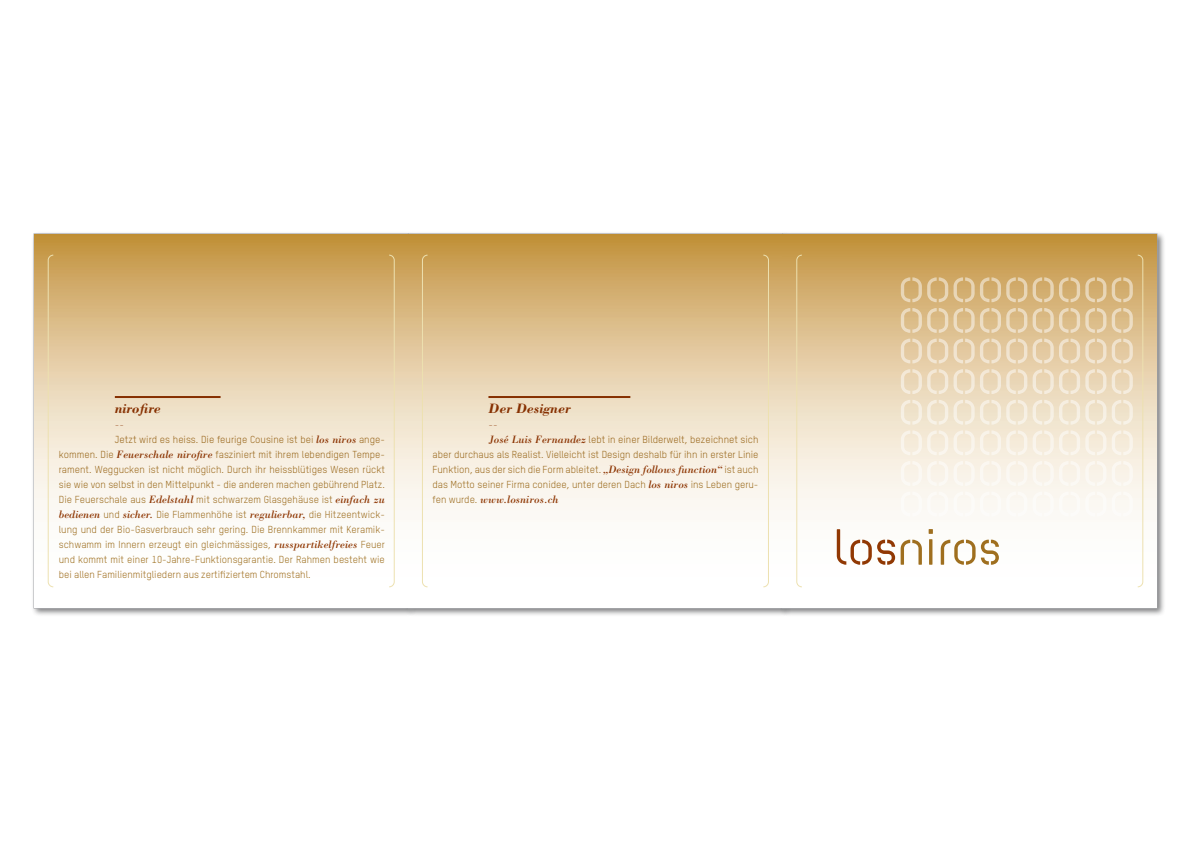
<style>
.page{position:relative;width:1191px;height:842px;background:#fff}
.page>*{position:absolute;margin:0;border:0;box-sizing:border-box;transform-origin:0 0}
.t1{font:italic 700 14px "Bodoni";color:#913803}
.t2{font:italic 11px "Bodoni";color:#913803}
.t3{font:10px "TSTAR";color:#9f6f1f}
.t4{font:300 10px "TSTAR";color:#913803}
.s1{font-family:"Bodoni";font-style:italic;font-size:11px;color:#913803}
.s2{font-family:"TSTAR";font-style:normal;font-size:10px;color:#9f6f1f}
</style>
<div class="page">
<div style="left:31px;top:231px;width:386px;height:386px;background:#57585a;opacity:.75"></div>
<div style="left:405px;top:231px;width:386px;height:386px;background:#57585a;opacity:.75"></div>
<div style="left:779px;top:231px;width:386px;height:386px;background:#57585a;opacity:.75"></div>
<svg style="left:34px;top:234px;width:374px;height:374px"></svg>
<svg style="left:408px;top:234px;width:374px;height:374px"></svg>
<svg style="left:783px;top:234px;width:374px;height:374px"></svg>
<svg style="left:422px;top:255px;width:6px;height:332px"></svg>
<svg style="left:763px;top:255px;width:6px;height:332px"></svg>
<svg style="left:796px;top:255px;width:6px;height:332px"></svg>
<svg style="left:48px;top:255px;width:6px;height:332px"></svg>
<svg style="left:389px;top:255px;width:6px;height:332px"></svg>
<div style="left:900px;top:492px;width:74px;height:24px;background:#fbf8f3"></div>
<svg style="left:900px;top:461px;width:74px;height:25px"></svg>
<svg style="left:900px;top:400px;width:74px;height:55px"></svg>
<svg style="left:900px;top:369px;width:74px;height:25px"></svg>
<div style="left:980px;top:492px;width:73px;height:24px;background:#fbf8f3"></div>
<svg style="left:980px;top:461px;width:73px;height:25px"></svg>
<svg style="left:980px;top:400px;width:73px;height:55px"></svg>
<svg style="left:980px;top:369px;width:73px;height:25px"></svg>
<svg style="left:900px;top:339px;width:74px;height:24px"></svg>
<svg style="left:900px;top:308px;width:74px;height:25px"></svg>
<svg style="left:900px;top:277px;width:74px;height:25px"></svg>
<svg style="left:980px;top:339px;width:73px;height:24px"></svg>
<svg style="left:980px;top:308px;width:73px;height:25px"></svg>
<svg style="left:980px;top:277px;width:73px;height:25px"></svg>
<svg style="left:1059px;top:255px;width:84px;height:332px"></svg>
<svg style="left:940px;top:540px;width:35px;height:25px"></svg>
<hr style="left:929px;top:539px;width:3px;height:26px;background:#9f6f1f">
<svg style="left:928px;top:529px;width:5px;height:5px"></svg>
<svg style="left:981px;top:540px;width:18px;height:25px"></svg>
<svg style="left:836px;top:529px;width:35px;height:36px"></svg>
<svg style="left:877px;top:540px;width:45px;height:25px"></svg>
<hr style="left:488px;top:396px;width:142px;height:2px;background:#913803">
<hr style="left:115px;top:396px;width:106px;height:2px;background:#913803">
<h1 class="t1" style="left:115px;top:400px;width:47px">nirofire</h1>
<p class="t4" style="left:115px;top:418px;width:11px">--</p>
<p class="t3" style="left:115px;top:433px;width:271px">Jetzt wird es heiss. Die feurige Cousine ist bei <span class="s1">los niros</span> ange-</p>
<p class="t3" style="left:59px;top:448px;width:327px">kommen. Die <span class="s1">Feuerschale nirofire</span> fasziniert mit ihrem lebendigen Tempe-</p>
<p class="t3" style="left:59px;top:463px;width:327px">rament. Weggucken ist nicht möglich. Durch ihr heissblütiges Wesen rückt</p>
<p class="t3" style="left:59px;top:478px;width:327px">sie wie von selbst in den Mittelpunkt - die anderen machen gebührend Platz.</p>
<p class="t3" style="left:59px;top:493px;width:327px">Die Feuerschale aus <span class="s1">Edelstahl</span> mit schwarzem Glasgehäuse ist <span class="s1">einfach zu</span></p>
<p class="t3" style="left:59px;top:508px;width:327px"><span class="s1">bedienen</span> und <span class="s1">sicher.</span> Die Flammenhöhe ist <span class="s1">regulierbar,</span> die Hitzeentwick-</p>
<p class="t3" style="left:59px;top:523px;width:327px">lung und der Bio-Gasverbrauch sehr gering. Die Brennkammer mit Keramik-</p>
<p class="t3" style="left:59px;top:538px;width:327px">schwamm im Innern erzeugt ein gleichmässiges, <span class="s1">russpartikelfreies</span> Feuer</p>
<p class="t3" style="left:59px;top:553px;width:327px">und kommt mit einer 10-Jahre-Funktionsgarantie. Der Rahmen besteht wie</p>
<p class="t3" style="left:59px;top:568px;width:253px">bei allen Familienmitgliedern aus zertifiziertem Chromstahl.</p>
<h1 class="t1" style="left:488px;top:400px;width:84px">Der Designer</h1>
<p class="t4" style="left:488px;top:418px;width:11px">--</p>
<p class="t3" style="left:488px;top:433px;width:271px"><span class="s1">José Luis Fernandez</span> lebt in einer Bilderwelt, bezeichnet sich</p>
<p class="t3" style="left:432px;top:448px;width:327px">aber durchaus als Realist. Vielleicht ist Design deshalb für ihn in erster Linie</p>
<p class="t3" style="left:432px;top:463px;width:327px">Funktion, aus der sich die Form ableitet. <span class="s1">„Design follows function“</span> ist auch</p>
<p class="t3" style="left:432px;top:478px;width:327px">das Motto seiner Firma conidee, unter deren Dach <span class="s1">los niros</span> ins Leben geru-</p>
<p class="t2" style="left:432px;top:493px;width:128px"><span class="s2">fen wurde.</span> www.losniros.ch</p>
</div>
